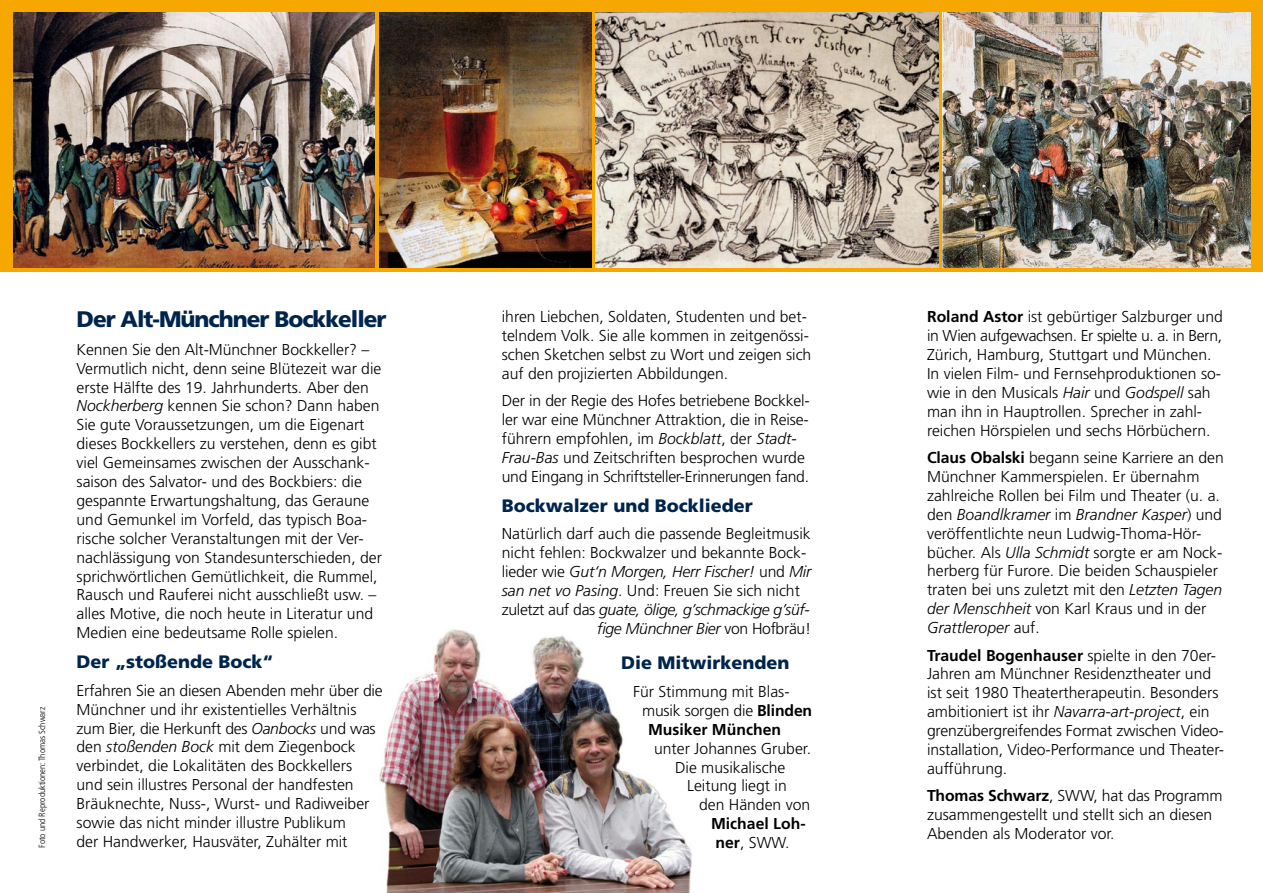
<style>
.page{position:relative;width:1263px;height:893px;background:#fff}
.page>*{position:absolute;margin:0;border:0;box-sizing:border-box;transform-origin:0 0}
.t1{font:900 22.5px "Frutiger LT Std";letter-spacing:-.045em;color:#00254d}
.t2{font:900 18px "Frutiger LT Std";color:#00254d}
.t3{font:300 15.75px/18.9px "Frutiger LT Std";color:#000}
.t4{font:italic 300 15.75px "Frutiger LT Std";letter-spacing:-.02em;color:#000}
.t5{font:700 15.75px "Frutiger LT Std";color:#000}
.t6{font:300 condensed 9px "Frutiger LT Std";color:#000}
.s1{font-style:italic}
.s2{font-style:normal}
.s3{font-weight:700}
</style>
<div class="page">
<div style="left:0;top:0;width:1263px;height:272px;background:#f6a800"></div>
<img style="left:13px;top:13px;width:362px;height:255px">
<img style="left:595px;top:13px;width:343px;height:255px">
<img style="left:943px;top:13px;width:307px;height:255px">
<img style="left:379px;top:629px;width:313px;height:264px">
<img style="left:379px;top:13px;width:212px;height:255px">
<p class="t6" style="left:37px;top:848px;width:142px;rotate:-90deg">Foto und Reproduktionen: Thomas Schwarz</p>
<h1 class="t1" style="left:77px;top:306px;width:312px">Der Alt-Münchner Bockkeller</h1>
<p class="t3" style="left:77px;top:340px;width:307px">Kennen Sie den Alt-Münchner Bockkeller? – Vermutlich nicht, denn seine Blütezeit war die erste Hälfte des 19. Jahrhunderts. Aber den <span class="s1">Nockherberg</span> kennen Sie schon? Dann haben Sie gute Voraussetzun-gen, um die Eigenart dieses Bockkellers zu verstehen, denn es gibt viel Gemeinsames zwischen der Ausschank&shy;saison des Salvator- und des Bockbiers: die gespannte Erwartungshaltung, das Geraune und Gemunkel im Vorfeld, das typisch Boa&shy;rische solcher Veranstaltungen mit der Ver&shy;nachlässigung von Standesunterschieden, der sprichwörtlichen Gemütlichkeit, die Rummel, Rausch und Rauferei nicht ausschließt usw. – alles Motive, die noch heute in Literatur und Medien eine bedeutsame Rolle spielen.</p>
<p class="t2" style="left:77px;top:651px;width:199px">Der „stoßende Bock“</p>
<p class="t3" style="left:77px;top:681px;width:308px">Erfahren Sie an diesen Abenden mehr über die Münchner und ihr existentielles Verhältnis zum Bier, die Herkunft des <span class="s1">Oanbocks</span> und was den <span class="s1">stoßenden Bock</span> mit dem Ziegenbock verbindet, die Lokalitäten des Bockkellers<br>und sein illustres Personal der handfesten Bräuknechte, Nuss-, Wurst- und Radiweiber sowie das nicht minder illustre Publikum<br>der Handwerker, Hausväter, Zuhälter mit</p>
<p class="t3" style="left:502px;top:308px;width:311px">ihren Liebchen, Soldaten, Studenten und bet&shy;telndem Volk. Sie alle kommen in zeitgenössi&shy;schen Sketchen selbst zu Wort und zeigen sich auf den projizierten Abbildungen.</p>
<p class="t3" style="left:502px;top:392px;width:309px">Der in der Regie des Hofes betriebene Bockkel&shy;ler war eine Münchner Attraktion, die in Reise&shy;führern empfohlen, im <span class="s1">Bockblatt</span>, der <span class="s1">Stadt-Frau-Bas</span> und Zeitschriften besprochen wurde und Eingang in Schriftsteller-Erinnerungen fand.</p>
<p class="t2" style="left:502px;top:495px;width:253px">Bockwalzer und Bocklieder</p>
<p class="t3" style="left:502px;top:525px;width:310px">Natürlich darf auch die passende Begleitmusik</p>
<p class="t3" style="left:502px;top:544px;width:303px">nicht fehlen: Bockwalzer und bekannte Bock--</p>
<p class="t4" style="left:502px;top:563px;width:311px"><span class="s2">lieder wie</span> Gut‘n Morgen, Herr Fischer! <span class="s2">und</span> Mir</p>
<p class="t3" style="left:502px;top:581px;width:300px"><span class="s1">san net vo Pasing</span>. Und: Freuen Sie sich nicht</p>
<p class="t4" style="left:502px;top:601px;width:306px"><span class="s2">zuletzt auf das</span> guate, ölige, g’schmackige g’süf--</p>
<p class="t4" style="left:597px;top:619px;width:216px">fige Münchner Bier <span class="s2">von Hofbräu!</span></p>
<p class="t2" style="left:621px;top:652px;width:170px">Die Mitwirkenden</p>
<p class="t3" style="left:633px;top:682px;width:158px">Für Stimmung mit Blas-</p>
<p class="t3" style="left:642px;top:701px;width:172px">musik sorgen die <span class="s3">Blinden</span></p>
<p class="t5" style="left:648px;top:720px;width:134px">Musiker München</p>
<p class="t3" style="left:654px;top:739px;width:158px">unter Johannes Gruber.</p>
<p class="t3" style="left:675px;top:758px;width:112px">Die musikalische</p>
<p class="t3" style="left:687px;top:777px;width:101px">Leitung liegt in</p>
<p class="t3" style="left:699px;top:796px;width:113px">den Händen von</p>
<p class="t5" style="left:711px;top:814px;width:96px">Michael Loh-</p>
<p class="t3" style="left:715px;top:833px;width:76px"><span class="s3">ner</span>, SWW.</p>
<p class="t3" style="left:927px;top:308px;width:297px"><span class="s3">Roland Astor</span> ist gebürtiger Salzburger und in Wien aufgewachsen. Er spielte u. a. in Bern, Zürich, Hamburg, Stuttgart und München.<br>In vielen Film- und Fernsehproduktionen so&shy;wie in den Musicals <span class="s1">Hair</span> und <span class="s1">Godspell</span> sah man ihn in Hauptrollen. Sprecher in zahl&shy;reichen Hörspielen und sechs Hörbüchern.</p>
<p class="t3" style="left:927px;top:448px;width:298px"><span class="s3">Claus Obalski</span> begann seine Karriere an den Münchner Kammerspielen. Er übernahm zahlreiche Rollen bei Film und Theater (u. a. den <span class="s1">Boandlkramer</span> im <span class="s1">Brandner Kasper</span>) und veröffentlichte neun Ludwig-Thoma-Hör&shy;bücher. Als <span class="s1">Ulla Schmidt</span> sorgte er am Nock&shy;herberg für Furore. Die beiden Schauspieler traten bei uns zuletzt mit den <span class="s1">Letzten Tagen der Menschheit</span> von Karl Kraus und in der <span class="s1">Grattleroper</span> auf.</p>
<p class="t3" style="left:927px;top:646px;width:298px"><span class="s3">Traudel Bogenhauser</span> spielte in den 70er-Jahren am Münchner Residenztheater und ist seit 1980 Theatertherapeutin. Besonders ambitioniert ist ihr <span class="s1">Navarra-art-project</span>, ein grenzübergreifendes Format zwischen Video&shy;installation, Video-Performance und Theater&shy;aufführung.</p>
<p class="t3" style="left:927px;top:787px;width:297px"><span class="s3">Thomas Schwarz</span>, SWW, hat das Programm zusammengestellt und stellt sich an diesen<br>Abenden als Moderator vor.</p>
</div>
